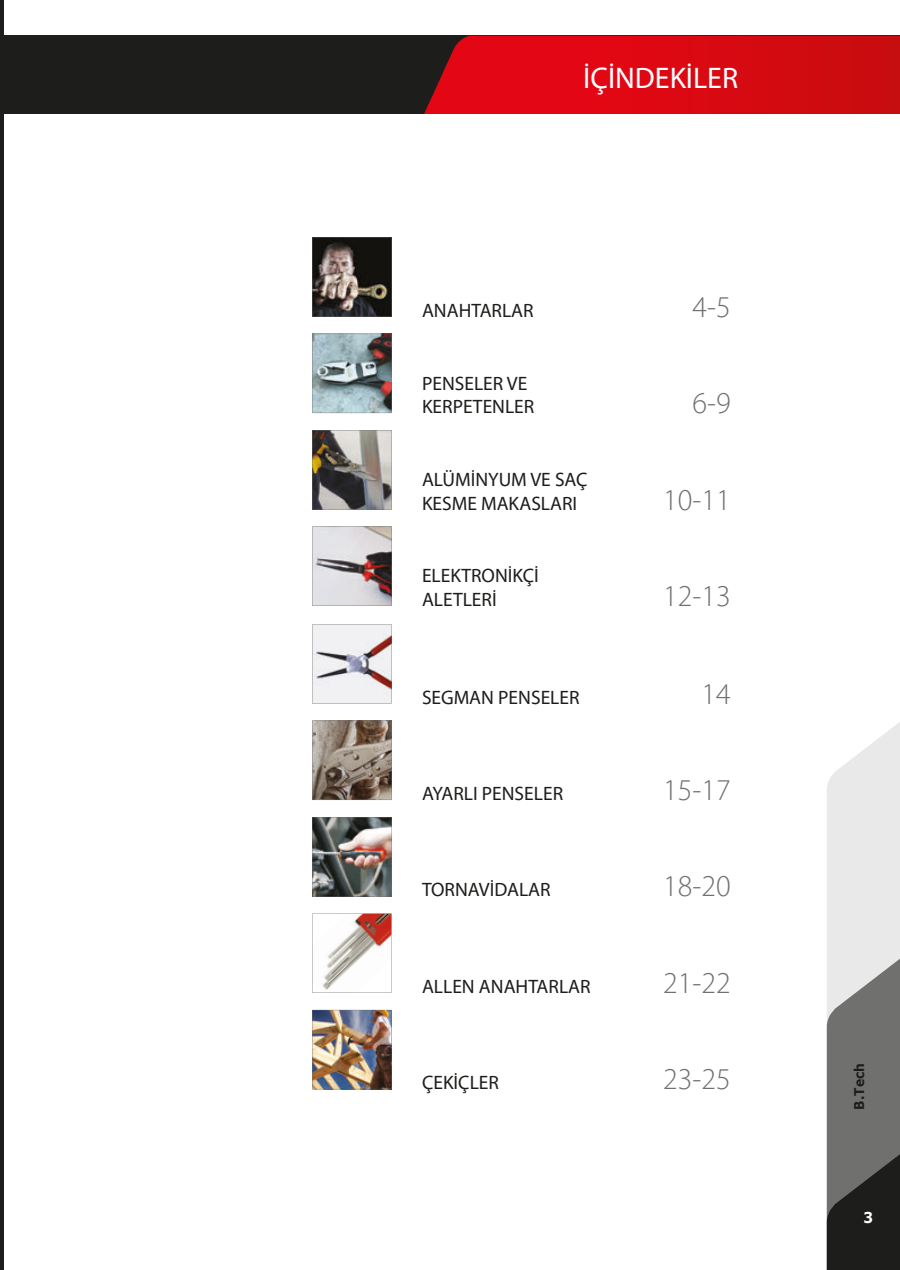
<style>
.page{position:relative;width:900px;height:1270px;background:#fff}
.page>*{position:absolute;margin:0;border:0;box-sizing:border-box;transform-origin:0 0}
.t1{font:300 30px "Myriad Pro";color:#70706f}
.t2{font:30px "Myriad Pro";color:#fff}
.t3{font:19.5px/23.4px "Myriad Pro";color:#1d1d1b}
.t4{font:700 15px "Verdana";color:#fff;scale:.91 1}
.t5{font:700 13.5px "Verdana";color:#1d1d1b;scale:.91 1}
</style>
<div class="page">
<div style="left:0;top:36px;width:900px;height:78px;background:#1d1d1b"></div>
<svg style="left:424px;top:36px;width:476px;height:78px;background:#d20912"></svg>
<hr style="left:0;top:0;width:3px;height:1270px;background:#1d1d1b">
<img style="left:312px;top:237px;width:80px;height:80px">
<svg style="left:312px;top:334px;width:80px;height:79px;background:#8e9ba0"></svg>
<img style="left:312px;top:430px;width:80px;height:79px">
<img style="left:312px;top:526px;width:80px;height:80px">
<svg style="left:312px;top:624px;width:80px;height:79px"></svg>
<svg style="left:312px;top:720px;width:80px;height:80px;background:#88796d"></svg>
<img style="left:312px;top:817px;width:80px;height:79px">
<svg style="left:312px;top:913px;width:80px;height:80px"></svg>
<img style="left:312px;top:1010px;width:80px;height:79px">
<svg style="left:826px;top:722px;width:74px;height:548px;background:#a0a09f"></svg>
<h1 class="t2" style="left:583px;top:59px;width:156px">İÇİNDEKİLER</h1>
<p class="t3" style="left:422px;top:298px;width:113px">ANAHTARLAR</p>
<h1 class="t1" style="left:692px;top:289px;width:40px">4-5</h1>
<p class="t3" style="left:422px;top:371px;width:114px">PENSELER VE<br>KERPETENLER</p>
<p class="t3" style="left:422px;top:467px;width:167px">ALÜMİNYUM VE SAÇ<br>KESME MAKASLARI</p>
<p class="t3" style="left:422px;top:564px;width:118px">ELEKTRONİKÇİ<br>ALETLERİ</p>
<h1 class="t1" style="left:692px;top:385px;width:40px">6-9</h1>
<h1 class="t1" style="left:663px;top:481px;width:69px">10-11</h1>
<h1 class="t1" style="left:663px;top:578px;width:69px">12-13</h1>
<p class="t3" style="left:422px;top:685px;width:159px">SEGMAN PENSELER</p>
<h1 class="t1" style="left:701px;top:675px;width:31px">14</h1>
<p class="t3" style="left:422px;top:781px;width:143px">AYARLI PENSELER</p>
<h1 class="t1" style="left:663px;top:772px;width:69px">15-17</h1>
<p class="t3" style="left:422px;top:878px;width:130px">TORNAVİDALAR</p>
<h1 class="t1" style="left:663px;top:868px;width:69px">18-20</h1>
<p class="t3" style="left:422px;top:974px;width:170px">ALLEN ANAHTARLAR</p>
<h1 class="t1" style="left:663px;top:964px;width:69px">21-22</h1>
<p class="t3" style="left:422px;top:1070px;width:78px">ÇEKİÇLER</p>
<h1 class="t1" style="left:663px;top:1061px;width:69px">23-25</h1>
<p class="t5" style="left:850px;top:1109px;width:52px;rotate:-90deg">B.Tech</p>
<p class="t4" style="left:863px;top:1208px;width:11px">3</p>
</div>
